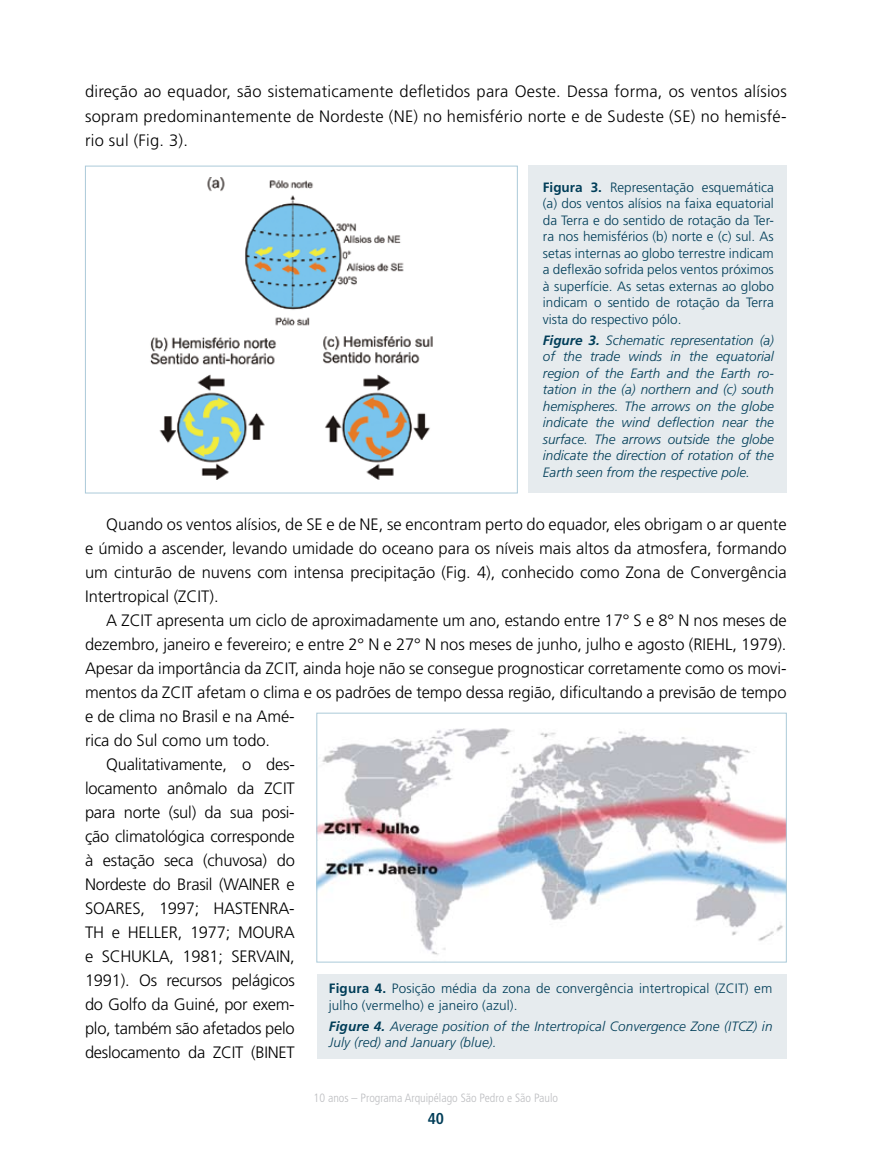
<style>
.page{position:relative;width:893px;height:1149px;background:#fff}
.page>*{position:absolute;margin:0;border:0;box-sizing:border-box;transform-origin:0 0}
.t1{font:300 16.5px/24px "Frutiger";letter-spacing:-.005em;color:#000;text-align:justify}
.t2{font:700 condensed 15.75px "Frutiger";color:#003d58}
.t3{font:300 13.5px/16.5px "Frutiger";letter-spacing:.01em;color:#003d58;text-align:justify}
.t4{font:italic 300 13.5px/16.5px "Frutiger";letter-spacing:.01em;color:#003d58;text-align:justify}
.t5{font:300 condensed 12px "Frutiger";color:#bcbdc0}
.s1{font-weight:700}
</style>
<div class="page">
<img style="left:150px;top:178px;width:283px;height:301px">
<div style="left:85px;top:166px;width:433px;height:327px;border:1px solid #abcad9"></div>
<div style="left:528px;top:165px;width:259px;height:328px;background:#e6ebee"></div>
<img style="left:318px;top:728px;width:467px;height:227px">
<div style="left:316px;top:712px;width:471px;height:250px;border:1px solid #abcad9"></div>
<div style="left:317px;top:974px;width:470px;height:84px;background:#e6ebee"></div>
<p class="t1" style="left:85px;top:80px;width:703px">direção ao equador, são sistematicamente defletidos para Oeste. Dessa forma, os ventos alísios sopram predominantemente de Nordeste (NE) no hemisfério norte e de Sudeste (SE) no hemisfé&shy;rio sul (Fig. 3).</p>
<p class="t3" style="left:543px;top:179px;width:233px"><span class="s1">Figura 3.</span> Representação esquemática (a) dos ventos alísios na faixa equatorial da Terra e do sentido de rotação da Ter&shy;ra nos hemisférios (b) norte e (c) sul. As setas internas ao globo terrestre indicam a deflexão sofrida pelos ventos próximos à superfície. As setas externas ao globo indicam o sentido de rotação da Terra vista do respectivo pólo.</p>
<p class="t4" style="left:543px;top:332px;width:233px"><span class="s1">Figure 3.</span> Schematic representation (a) of the trade winds in the equatorial region of the Earth and the Earth ro&shy;tation in the (a) northern and (c) south hemispheres. The arrows on the globe indicate the wind deflection near the surface. The arrows outside the globe indicate the direction of rotation of the Earth seen from the respective pole.</p>
<p class="t1" style="left:85px;top:512px;width:703px;text-indent:21px">Quando os ventos alísios, de SE e de NE, se encontram perto do equador, eles obrigam o ar quente e úmido a ascender, levando umidade do oceano para os níveis mais altos da atmosfera, formando um cinturão de nuvens com intensa precipitação (Fig. 4), conhecido como Zona de Convergência Intertropical (ZCIT).</p>
<p class="t1" style="left:106px;top:608px;width:682px">A ZCIT apresenta um ciclo de aproximadamente um ano, estando entre 17° S e 8° N nos meses de</p>
<p class="t1" style="left:85px;top:632px;width:703px">dezembro, janeiro e fevereiro; e entre 2° N e 27° N nos meses de junho, julho e agosto (RIEHL, 1979).</p>
<p class="t1" style="left:85px;top:656px;width:703px">Apesar da importância da ZCIT, ainda hoje não se consegue prognosticar corretamente como os movi-</p>
<p class="t1" style="left:85px;top:680px;width:703px">mentos da ZCIT afetam o clima e os padrões de tempo dessa região, dificultando a previsão de tempo</p>
<p class="t1" style="left:85px;top:704px;width:211px">e de clima no Brasil e na Amé-</p>
<p class="t1" style="left:85px;top:728px;width:187px">rica do Sul como um todo.</p>
<p class="t1" style="left:106px;top:752px;width:190px">Qualitativamente, o des-</p>
<p class="t1" style="left:85px;top:776px;width:211px">locamento anômalo da ZCIT</p>
<p class="t1" style="left:85px;top:800px;width:211px">para norte (sul) da sua posi-</p>
<p class="t1" style="left:85px;top:824px;width:211px">ção climatológica corresponde</p>
<p class="t1" style="left:85px;top:848px;width:211px">à estação seca (chuvosa) do</p>
<p class="t1" style="left:85px;top:872px;width:211px">Nordeste do Brasil (WAINER e</p>
<p class="t1" style="left:85px;top:896px;width:211px">SOARES, 1997; HASTENRA-</p>
<p class="t1" style="left:85px;top:920px;width:211px">TH e HELLER, 1977; MOURA</p>
<p class="t1" style="left:85px;top:944px;width:211px">e SCHUKLA, 1981; SERVAIN,</p>
<p class="t1" style="left:85px;top:968px;width:211px">1991). Os recursos pelágicos</p>
<p class="t1" style="left:85px;top:992px;width:211px">do Golfo da Guiné, por exem-</p>
<p class="t1" style="left:85px;top:1016px;width:211px">plo, também são afetados pelo</p>
<p class="t1" style="left:85px;top:1040px;width:211px">deslocamento da ZCIT (BINET</p>
<p class="t3" style="left:329px;top:980px;width:445px"><span class="s1">Figura 4.</span> Posição média da zona de convergência intertropical (ZCIT) em julho (vermelho) e janeiro (azul).</p>
<p class="t4" style="left:329px;top:1017px;width:445px"><span class="s1">Figure 4.</span> Average position of the Intertropical Convergence Zone (ITCZ) in<br>July (red) and January (blue).</p>
<p class="t5" style="left:314px;top:1090px;width:246px">10 anos – Programa Arquipélago São Pedro e São Paulo</p>
<p class="t2" style="left:428px;top:1108px;width:18px">40</p>
</div>
